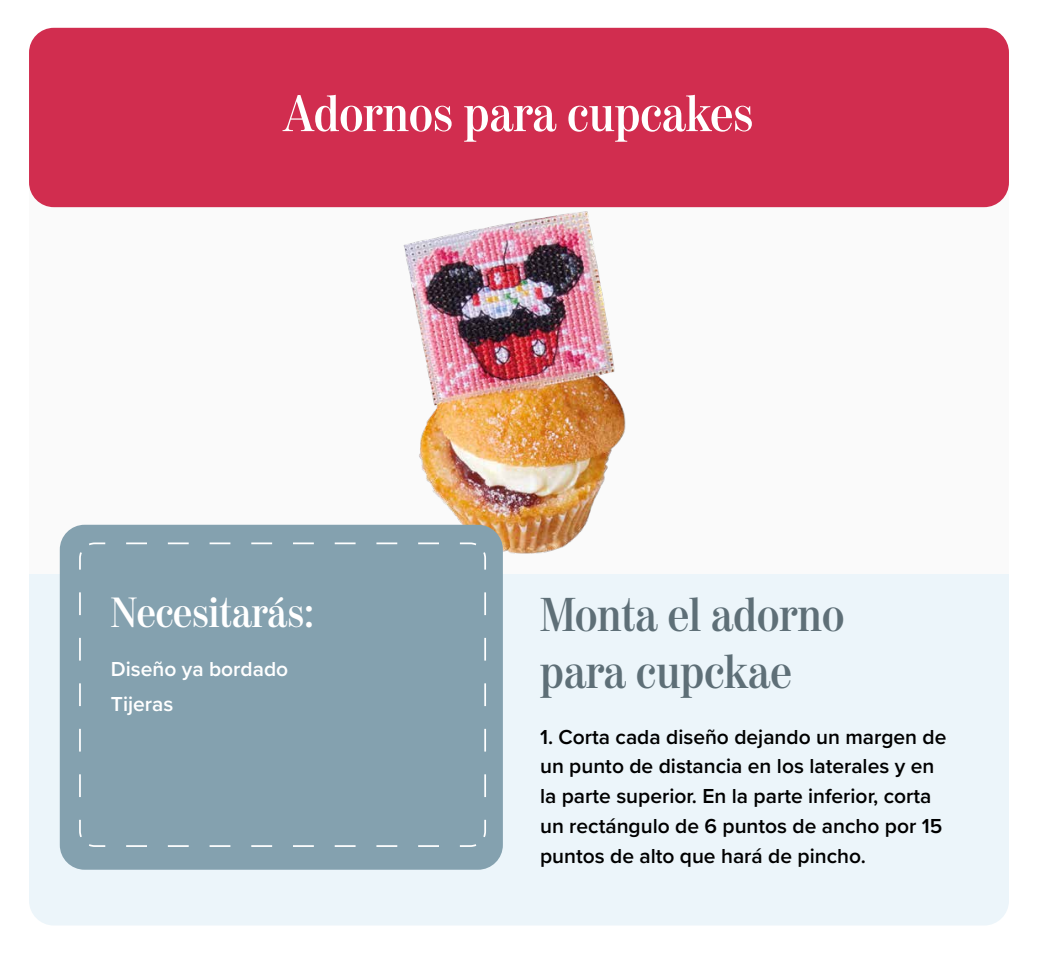
<style>
.page{position:relative;width:1040px;height:955px;background:#fff}
.page>*{position:absolute;margin:0;border:0;box-sizing:border-box;transform-origin:0 0}
.t1{font:600 50.75px "Moderno FB Cond";color:#fff}
.t2{font:600 47.25px/56.7px "Moderno FB Cond";color:#5e6f77}
.t3{font:600 42px "Moderno FB Cond";color:#fff}
.t4{font:600 21px/29.8px "Proxima Nova";color:#000}
.t5{font:600 21px/35px "Proxima Nova";color:#fff}
</style>
<div class="page">
<div style="left:29px;top:184px;width:980px;height:741px;background:#ecf5fa;border-radius:25px"></div>
<div style="left:29px;top:184px;width:980px;height:389px;background:#fafafa"></div>
<img style="left:389px;top:207px;width:257px;height:347px">
<div style="left:60px;top:525px;width:443px;height:344px;background:#84a1af;border-radius:25px"></div>
<div style="left:29px;top:28px;width:980px;height:179px;background:#d12d4f;border-radius:25px"></div>
<svg style="left:79px;top:542px;width:407px;height:305px"></svg>
<h1 class="t1" style="left:282px;top:85px;width:472px">Adornos para cupcakes</h1>
<h3 class="t3" style="left:111px;top:589px;width:205px">Necesitarás:</h3>
<h2 class="t2" style="left:540px;top:588px;width:306px">Monta el adorno para cupckae</h2>
<p class="t5" style="left:111px;top:651px;width:179px">Diseño ya bordado<br>Tijeras</p>
<p class="t4" style="left:540px;top:721px;width:408px">1. Corta cada diseño dejando un margen de un punto de distancia en los laterales y en la parte superior. En la parte inferior, corta un rectángulo de 6 puntos de ancho por 15 puntos de alto que hará de pincho.</p>
</div>
